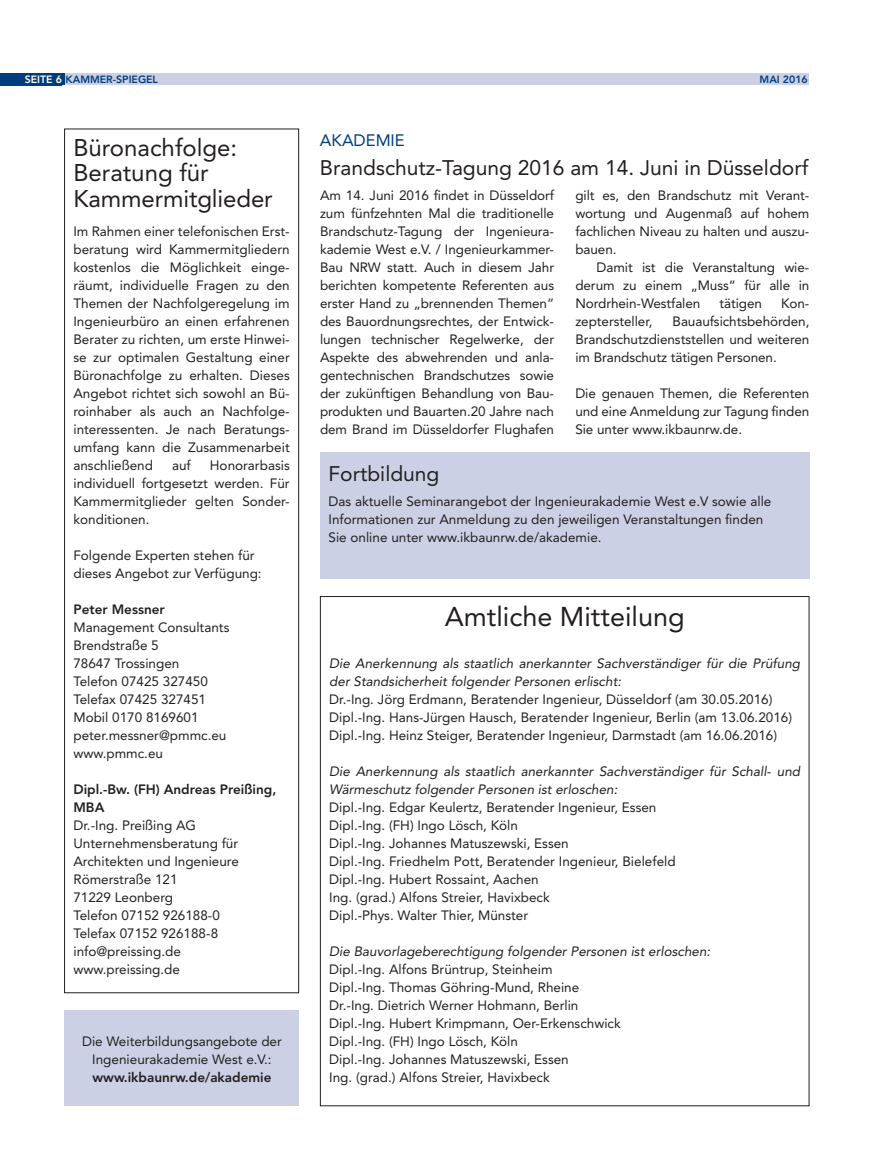
<style>
.page{position:relative;width:873px;height:1169px;background:#fff}
.page>*{position:absolute;margin:0;border:0;box-sizing:border-box;transform-origin:0 0}
.t1{font:27px "Avenir LT Std";color:#231f20}
.t2{font:24px/25.5px "Avenir LT Std";color:#231f20}
.t3{font:21px "Avenir LT Std";color:#231f20}
.t4{font:16.5px "Avenir LT Std";color:#013d7d}
.t5{font:13.5px/18px "Avenir LT Std";color:#231f20}
.t6{font:italic 13.5px/18px "Avenir LT Std";color:#231f20}
.t7{font:800 13.5px/18px "Avenir LT Std";color:#231f20}
.t8{font:800 10.5px "Avenir LT Std";color:#013d7d}
.s1{color:#fff}
</style>
<div class="page">
<div style="left:63px;top:74px;width:745px;height:11px;background:#cbd0e4"></div>
<div style="left:0;top:74px;width:64px;height:11px;background:#013d7d"></div>
<div style="left:1px;top:75px;width:61px;height:11px;background:#013d7d"></div>
<div style="left:320px;top:452px;width:489px;height:126px;background:#cbd0e4"></div>
<div style="left:64px;top:129px;width:235px;height:864px;border:1px solid #231f20"></div>
<div style="left:65px;top:1010px;width:234px;height:96px;background:#cbd0e4"></div>
<p class="t8" style="left:25px;top:73px;width:134px"><span class="s1">SEITE 6</span> KAMMER-SPIEGEL</p>
<p class="t8" style="left:759px;top:73px;width:50px">MAI 2016</p>
<h2 class="t2" style="left:73px;top:135px;width:201px">Büronachfolge:<br>Beratung für<br>Kammermitglieder</h2>
<p class="t5" style="left:73px;top:223px;width:218px;text-align:justify">Im Rahmen einer telefonischen Erst&shy;beratung wird Kammermitgliedern kostenlos die Möglichkeit einge&shy;räumt, individuelle Fragen zu den Themen der Nachfolgeregelung im Ingenieurbüro an einen erfahrenen Berater zu richten, um erste Hinwei&shy;se zur optimalen Gestaltung einer Büronachfolge zu erhalten. Dieses Angebot richtet sich sowohl an Bü&shy;roinhaber als auch an Nachfolge&shy;interessenten. Je nach Beratungs&shy;umfang kann die Zusammenarbeit anschließend</p>
<p class="t5" style="left:172px;top:457px;width:20px">auf</p>
<p class="t5" style="left:73px;top:457px;width:218px;text-align:justify;text-indent:136px">Honorarbasis individuell fortgesetzt werden. Für Kammermitglieder gelten Sonder&shy;konditionen.</p>
<p class="t5" style="left:73px;top:547px;width:190px">Folgende Experten stehen für dieses Angebot zur Verfügung:</p>
<p class="t7" style="left:73px;top:601px;width:93px">Peter Messner</p>
<p class="t5" style="left:73px;top:619px;width:157px">Management Consultants<br>Brendstraße 5<br>78647 Trossingen<br>Telefon 07425 327450<br>Telefax 07425 327451<br>Mobil 0170 8169601 peter.messner@pmmc.eu www.pmmc.eu</p>
<p class="t7" style="left:73px;top:781px;width:204px">Dipl.-Bw. (FH) Andreas Preißing,<br>MBA</p>
<p class="t5" style="left:73px;top:817px;width:167px">Dr.-Ing. Preißing AG<br>Unternehmensberatung für<br>Architekten und Ingenieure<br>Römerstraße 121<br>71229 Leonberg<br>Telefon 07152 926188-0<br>Telefax 07152 926188-8 info@preissing.de www.preissing.de</p>
<p class="t5" style="left:82px;top:1033px;width:201px;text-align:center">Die Weiterbildungsangebote der<br>Ingenieurakademie West e.V.:</p>
<p class="t7" style="left:92px;top:1069px;width:180px">www.ikbaunrw.de/akademie</p>
<p class="t4" style="left:320px;top:131px;width:86px">AKADEMIE</p>
<h3 class="t3" style="left:320px;top:155px;width:489px">Brandschutz-Tagung 2016 am 14. Juni in Düsseldorf</h3>
<p class="t5" style="left:320px;top:187px;width:235px;text-align:justify">Am 14. Juni 2016 findet in Düsseldorf zum fünfzehnten Mal die traditionelle Brandschutz-Tagung der Ingenieura&shy;kademie West e.V. / Ingenieurkammer-Bau NRW statt. Auch in diesem Jahr berichten kompetente Referenten aus erster Hand zu „brennenden Themen“ des Bauordnungsrechtes, der Entwick&shy;lungen technischer Regelwerke, der Aspekte des abwehrenden und anla&shy;gentechnischen Brandschutzes sowie der zukünftigen Behandlung von Bau&shy;produkten und Bauarten.20 Jahre nach dem Brand im Düsseldorfer Flughafen</p>
<p class="t5" style="left:575px;top:187px;width:235px;text-align:justify">gilt es, den Brandschutz mit Verant&shy;wortung und Augenmaß auf hohem fachlichen Niveau zu halten und auszu&shy;bauen.</p>
<p class="t5" style="left:575px;top:259px;width:235px;text-align:justify;text-indent:21px">Damit ist die Veranstaltung wie&shy;derum zu einem „Muss“ für alle in Nordrhein-Westfalen</p>
<p class="t5" style="left:719px;top:295px;width:44px">tätigen</p>
<p class="t5" style="left:780px;top:295px;width:30px">Kon-</p>
<p class="t5" style="left:575px;top:313px;width:235px;text-align:justify;text-indent:97px">Bauaufsichtsbehörden, Brandschutzdienststellen und weiteren im Brandschutz tätigen Personen.</p>
<p class="t5" style="left:575px;top:385px;width:235px;text-align:justify">Die genauen Themen, die Referenten und eine Anmeldung zur Tagung finden Sie unter www.ikbaunrw.de.</p>
<p class="t5" style="left:575px;top:313px;width:79px">zeptersteller,</p>
<h3 class="t3" style="left:328px;top:461px;width:112px">Fortbildung</h3>
<p class="t5" style="left:328px;top:493px;width:444px">Das aktuelle Seminarangebot der Ingenieurakademie West e.V sowie alle<br>Informationen zur Anmeldung zu den jeweiligen Veranstaltungen finden<br>Sie online unter www.ikbaunrw.de/akademie.</p>
<h1 class="t1" style="left:444px;top:601px;width:241px">Amtliche Mitteilung</h1>
<p class="t6" style="left:329px;top:655px;width:472px">Die Anerkennung als staatlich anerkannter Sachverständiger für die Prüfung der Standsicherheit folgender Personen erlischt:</p>
<p class="t5" style="left:329px;top:691px;width:464px">Dr.-Ing. Jörg Erdmann, Beratender Ingenieur, Düsseldorf (am 30.05.2016)<br>Dipl.-Ing. Hans-Jürgen Hausch, Beratender Ingenieur, Berlin (am 13.06.2016)<br>Dipl.-Ing. Heinz Steiger, Beratender Ingenieur, Darmstadt (am 16.06.2016)</p>
<p class="t6" style="left:329px;top:763px;width:472px">Die Anerkennung als staatlich anerkannter Sachverständiger für Schall- und<br>Wärmeschutz folgender Personen ist erloschen:</p>
<p class="t5" style="left:329px;top:799px;width:348px">Dipl.-Ing. Edgar Keulertz, Beratender Ingenieur, Essen Dipl.-Ing. (FH) Ingo Lösch, Köln<br>Dipl.-Ing. Johannes Matuszewski, Essen<br>Dipl.-Ing. Friedhelm Pott, Beratender Ingenieur, Bielefeld Dipl.-Ing. Hubert Rossaint, Aachen<br>Ing. (grad.) Alfons Streier, Havixbeck<br>Dipl.-Phys. Walter Thier, Münster</p>
<p class="t6" style="left:329px;top:943px;width:382px">Die Bauvorlageberechtigung folgender Personen ist erloschen:</p>
<p class="t5" style="left:329px;top:961px;width:293px">Dipl.-Ing. Alfons Brüntrup, Steinheim<br>Dipl.-Ing. Thomas Göhring-Mund, Rheine Dr.-Ing. Dietrich Werner Hohmann, Berlin Dipl.-Ing. Hubert Krimpmann, Oer-Erkenschwick Dipl.-Ing. (FH) Ingo Lösch, Köln<br>Dipl.-Ing. Johannes Matuszewski, Essen<br>Ing. (grad.) Alfons Streier, Havixbeck</p>
</div>
